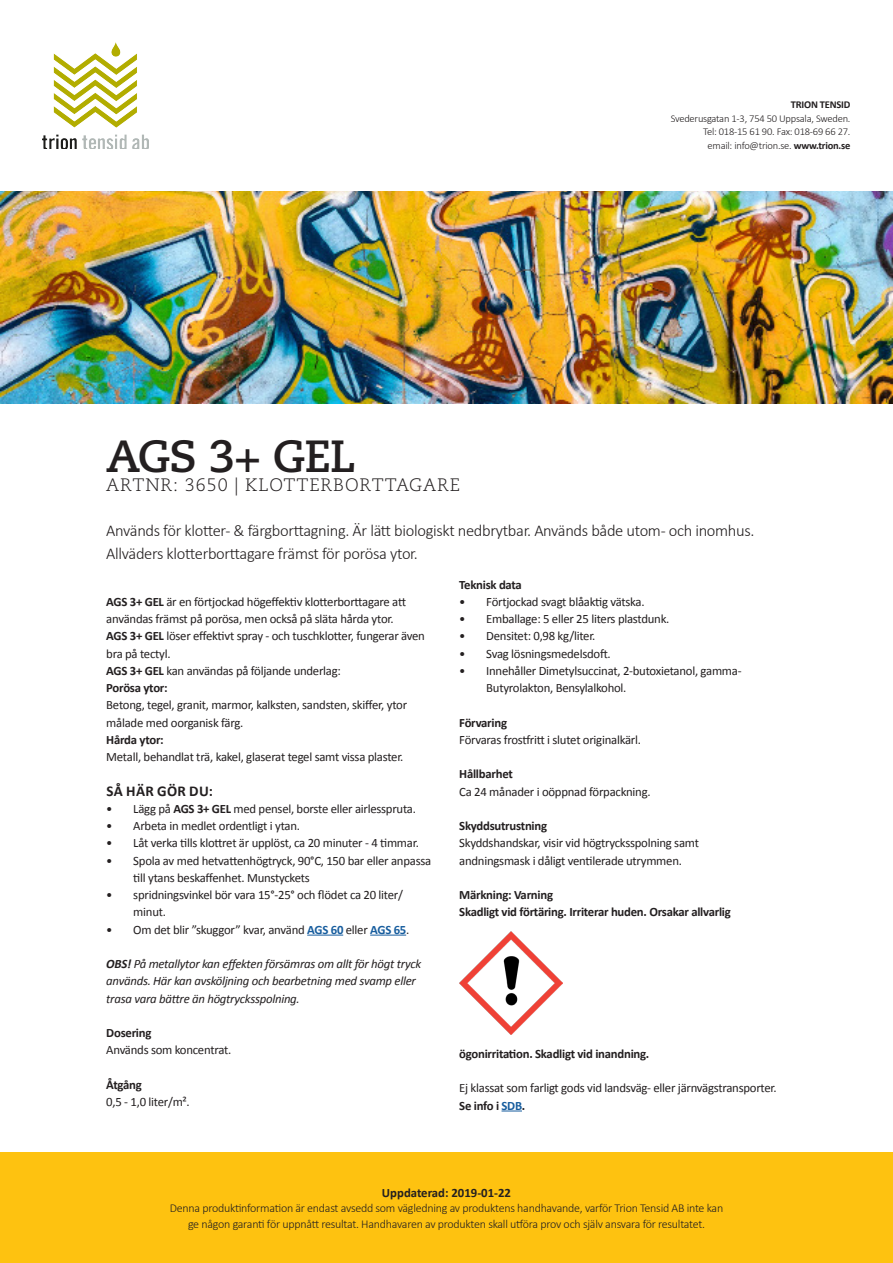
<style>
.page{position:relative;width:893px;height:1263px;background:#fff}
.page>*{position:absolute;margin:0;border:0;box-sizing:border-box;transform-origin:0 0}
.Rubrik{font:700 45px "Caecilia LT Std";letter-spacing:-.02em;color:#231f20}
.Rubrik-2{font:300 18px "Caecilia LT Std";letter-spacing:.05em;color:#231f20}
.Ingress{font:300 16.5px/22.5px "Calibri";letter-spacing:-.02em;color:#231f20}
.Rubrik_2{font:700 15px "Calibri";letter-spacing:.02em;color:#231f20}
.Brödtext{font:12.75px/17.2px "Calibri";letter-spacing:-.02em;color:#231f20}
.Rubrik_4{font:italic 12.75px/17.2px "Calibri";letter-spacing:-.02em;color:#231f20}
.Brödtext-2{font:700 12.75px "Calibri";letter-spacing:-.02em;color:#231f20}
.Rubrik_3{font:700 12.75px "Calibri";letter-spacing:-.02em;color:#231f20}
.Brödtext-3{font:700 12.75px "Calibri";color:#231f20}
.t1{font:300 12px/15.8px "Calibri";letter-spacing:-.02em;color:#231f20;text-align:center}
.t2{font:300 10.5px "Calibri";letter-spacing:-.02em;color:#231f20}
.t3{font:700 10.5px "Calibri";letter-spacing:-.02em;color:#231f20}
.s1{font-weight:700}
.s2{font-weight:700;color:#175d9e}
.s3{color:#175d9e}
</style>
<div class="page">
<div style="left:0;top:1152px;width:893px;height:111px;background:#fec210"></div>
<img style="left:0;top:191px;width:893px;height:213px">
<img style="left:43px;top:43px;width:106px;height:106px">
<hr style="left:307px;top:935px;width:36px;height:1px;background:#175d9e">
<hr style="left:370px;top:935px;width:36px;height:1px;background:#175d9e">
<img style="left:459px;top:932px;width:103px;height:103px">
<svg style="left:501px;top:1110px;width:21px;height:1px"></svg>
<p class="t3" style="left:791px;top:98px;width:61px">TRION TENSID</p>
<p class="t2" style="left:671px;top:112px;width:181px">Svederusgatan 1-3, 754 50 Uppsala, Sweden.</p>
<p class="t2" style="left:703px;top:125px;width:149px">Tel: 018-15 61 90. Fax: 018-69 66 27.</p>
<p class="t2" style="left:708px;top:139px;width:144px">email: info@trion.se. <span class="s1">www.trion.se</span></p>
<p class="Rubrik" style="left:106px;top:430px;width:252px">AGS 3+ GEL</p>
<p class="Rubrik-2" style="left:106px;top:475px;width:355px">ARTNR: 3650 | KLOTTERBORTTAGARE</p>
<p class="Ingress" style="left:106px;top:519px;width:650px">Används för klotter- &amp; färgborttagning. Är lätt biologiskt nedbrytbar. Används både utom- och inomhus.<br>Allväders klotterborttagare främst för porösa ytor.</p>
<p class="Brödtext" style="left:106px;top:593px;width:301px"><span class="s1">AGS 3+ GEL</span> är en förtjockad högeffektiv klotterborttagare att användas främst på porösa, men också på släta hårda ytor.</p>
<p class="Brödtext" style="left:106px;top:627px;width:320px"><span class="s1">AGS 3+ GEL</span> löser effektivt spray - och tuschklotter, fungerar även bra på tectyl.</p>
<p class="Brödtext" style="left:106px;top:662px;width:236px"><span class="s1">AGS 3+ GEL</span> kan användas på följande underlag:</p>
<p class="Rubrik_3" style="left:106px;top:680px;width:63px">Porösa ytor:</p>
<p class="Brödtext" style="left:106px;top:696px;width:302px">Betong, tegel, granit, marmor, kalksten, sandsten, skiffer, ytor målade med oorganisk färg.</p>
<p class="Rubrik_3" style="left:106px;top:731px;width:59px">Hårda ytor:</p>
<p class="Brödtext" style="left:106px;top:748px;width:299px">Metall, behandlat trä, kakel, glaserat tegel samt vissa plaster.</p>
<p class="Rubrik_2" style="left:107px;top:781px;width:108px">SÅ HÄR GÖR DU:</p>
<p class="Brödtext" style="left:106px;top:800px;width:311px">• Lägg på <span class="s1">AGS 3+ GEL</span> med pensel, borste eller airlesspruta.</p>
<p class="Brödtext" style="left:106px;top:817px;width:195px">• Arbeta in medlet ordentligt i ytan.</p>
<p class="Brödtext" style="left:106px;top:834px;width:314px">• Låt verka tills klottret är upplöst, ca 20 minuter - 4 timmar.</p>
<p class="Brödtext" style="left:133px;top:852px;width:299px;text-indent:-27px">• Spola av med hetvattenhögtryck, 90°C, 150 bar eller anpassa till ytans beskaffenhet. Munstyckets</p>
<p class="Brödtext" style="left:133px;top:886px;width:271px;text-indent:-27px">• spridningsvinkel bör vara 15°-25° och flödet ca 20 liter/ minut.</p>
<p class="Brödtext" style="left:106px;top:921px;width:305px">• Om det blir ”skuggor” kvar, använd <span class="s2">AGS 60</span> eller <span class="s2">AGS 65</span>.</p>
<p class="Rubrik_4" style="left:106px;top:955px;width:316px"><span class="s1">OBS!</span> På metallytor kan effekten försämras om allt för högt tryck används. Här kan avsköljning och bearbetning med svamp eller trasa vara bättre än högtrycksspolning.</p>
<p class="Rubrik_3" style="left:106px;top:1025px;width:47px">Dosering</p>
<p class="Brödtext" style="left:106px;top:1041px;width:126px">Används som koncentrat.</p>
<p class="Rubrik_3" style="left:106px;top:1076px;width:37px">Åtgång</p>
<p class="Brödtext" style="left:106px;top:1093px;width:85px">0,5 - 1,0 liter/m².</p>
<p class="Rubrik_3" style="left:459px;top:576px;width:64px">Teknisk data</p>
<p class="Brödtext" style="left:459px;top:593px;width:187px">• Förtjockad svagt blåaktig vätska.</p>
<p class="Brödtext" style="left:459px;top:610px;width:212px">• Emballage: 5 eller 25 liters plastdunk.</p>
<p class="Brödtext" style="left:459px;top:627px;width:138px">• Densitet: 0,98 kg/liter.</p>
<p class="Brödtext" style="left:459px;top:645px;width:153px">• Svag lösningsmedelsdoft.</p>
<p class="Brödtext" style="left:486px;top:662px;width:257px;text-indent:-27px">• Innehåller Dimetylsuccinat, 2-butoxietanol, gamma-<br>Butyrolakton, Bensylalkohol.</p>
<p class="Rubrik_3" style="left:459px;top:714px;width:49px">Förvaring</p>
<p class="Brödtext" style="left:459px;top:731px;width:183px">Förvaras frostfritt i slutet originalkärl.</p>
<p class="Rubrik_3" style="left:459px;top:766px;width:55px">Hållbarhet</p>
<p class="Brödtext" style="left:459px;top:783px;width:193px">Ca 24 månader i oöppnad förpackning.</p>
<p class="Rubrik_3" style="left:459px;top:818px;width:89px">Skyddsutrustning</p>
<p class="Brödtext" style="left:459px;top:834px;width:241px">Skyddshandskar, visir vid högtrycksspolning samt</p>
<p class="Brödtext" style="left:459px;top:852px;width:224px">andningsmask i dåligt ventilerade utrymmen.</p>
<p class="Brödtext-2" style="left:459px;top:887px;width:95px">Märkning: Varning</p>
<p class="Brödtext-2" style="left:459px;top:904px;width:273px">Skadligt vid förtäring. Irriterar huden. Orsakar allvarlig</p>
<p class="Brödtext-2" style="left:459px;top:1045px;width:192px">ögonirritation. Skadligt vid inandning.</p>
<p class="Brödtext" style="left:459px;top:1079px;width:319px">Ej klassat som farligt gods vid landsväg- eller järnvägstransporter.</p>
<p class="Brödtext-2" style="left:459px;top:1097px;width:68px">Se info i <span class="s3">SDB</span>.</p>
<p class="Brödtext-3" style="left:382px;top:1184px;width:131px">Uppdaterad: 2019-01-22</p>
<p class="t1" style="left:170px;top:1200px;width:555px">Denna produktinformation är endast avsedd som vägledning av produktens handhavande, varför Trion Tensid AB inte kan ge någon garanti för uppnått resultat. Handhavaren av produkten skall utföra prov och själv ansvara för resultatet.</p>
</div>
